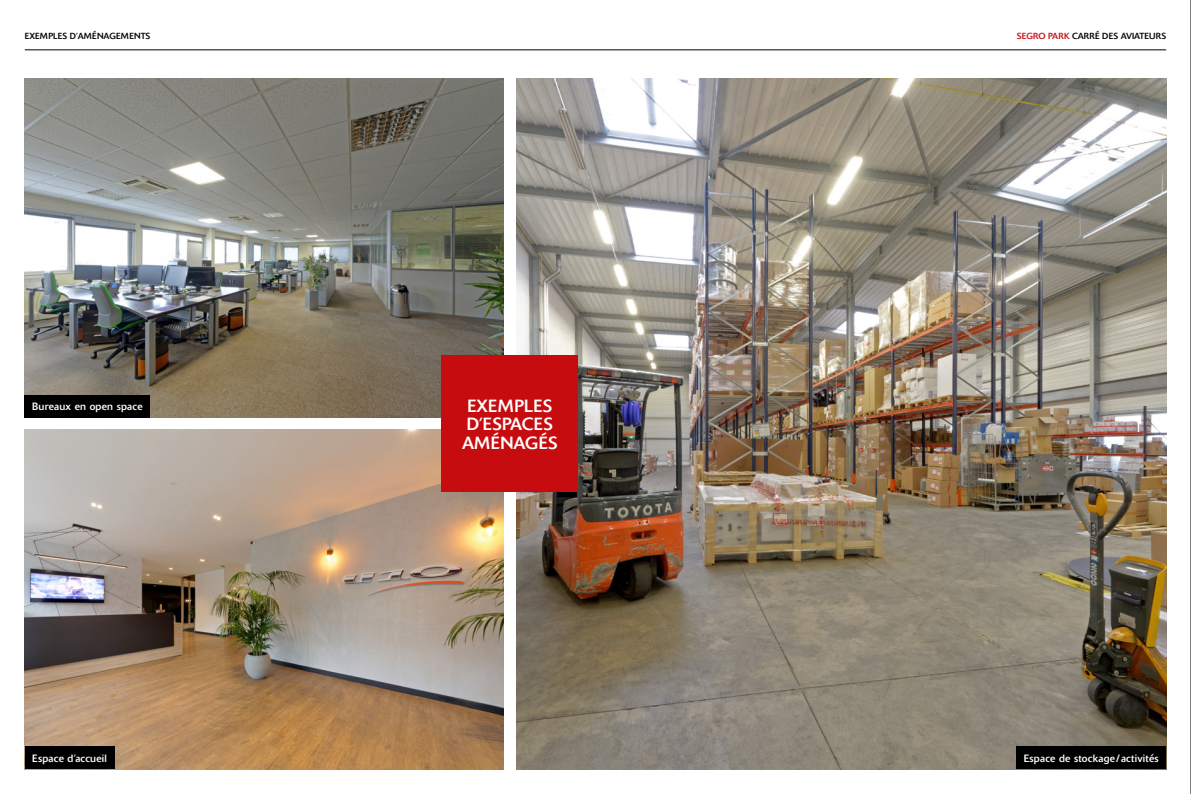
<style>
.page{position:relative;width:1191px;height:794px;background:#fff}
.page>*{position:absolute;margin:0;border:0;box-sizing:border-box;transform-origin:0 0}
.t1{font:17.5px/18.4px "Delta BQ";letter-spacing:.02em;color:#fff;text-align:center}
.t2{font:10.5px "Delta BQ";letter-spacing:.025em;color:#fff}
.t3{font:8.75px "Delta BQ";color:#000}
.t4{font:8.75px "Delta BQ";letter-spacing:.02em;color:#000}
.s1{color:#c70c0f}
</style>
<div class="page">
<hr style="left:25px;top:49px;width:1141px;height:1px;background:#000">
<img style="left:516px;top:78px;width:650px;height:691px">
<img style="left:25px;top:430px;width:479px;height:339px">
<img style="left:25px;top:78px;width:479px;height:339px">
<div style="left:441px;top:355px;width:137px;height:137px;background:#c70c0f"></div>
<div style="left:25px;top:746px;width:89px;height:23px;background:#000"></div>
<div style="left:25px;top:395px;width:125px;height:22px;background:#000"></div>
<div style="left:1016px;top:746px;width:150px;height:23px;background:#000"></div>
<hr style="left:1190px;top:0;width:1px;height:794px;background:#000">
<p class="t4" style="left:25px;top:31px;width:127px">EXEMPLES D’AMÉNAGEMENTS</p>
<p class="t3" style="left:1016px;top:31px;width:151px"><span class="s1">SEGRO PARK</span> CARRÉ DES AVIATEURS</p>
<p class="t2" style="left:32px;top:400px;width:112px">Bureaux en open space</p>
<h1 class="t1" style="left:462px;top:396px;width:97px">EXEMPLES<br>D’ESPACES<br>AMÉNAGÉS</h1>
<p class="t2" style="left:32px;top:751px;width:76px">Espace d’accueil</p>
<p class="t2" style="left:1023px;top:751px;width:136px">Espace de stockage/activités</p>
</div>
